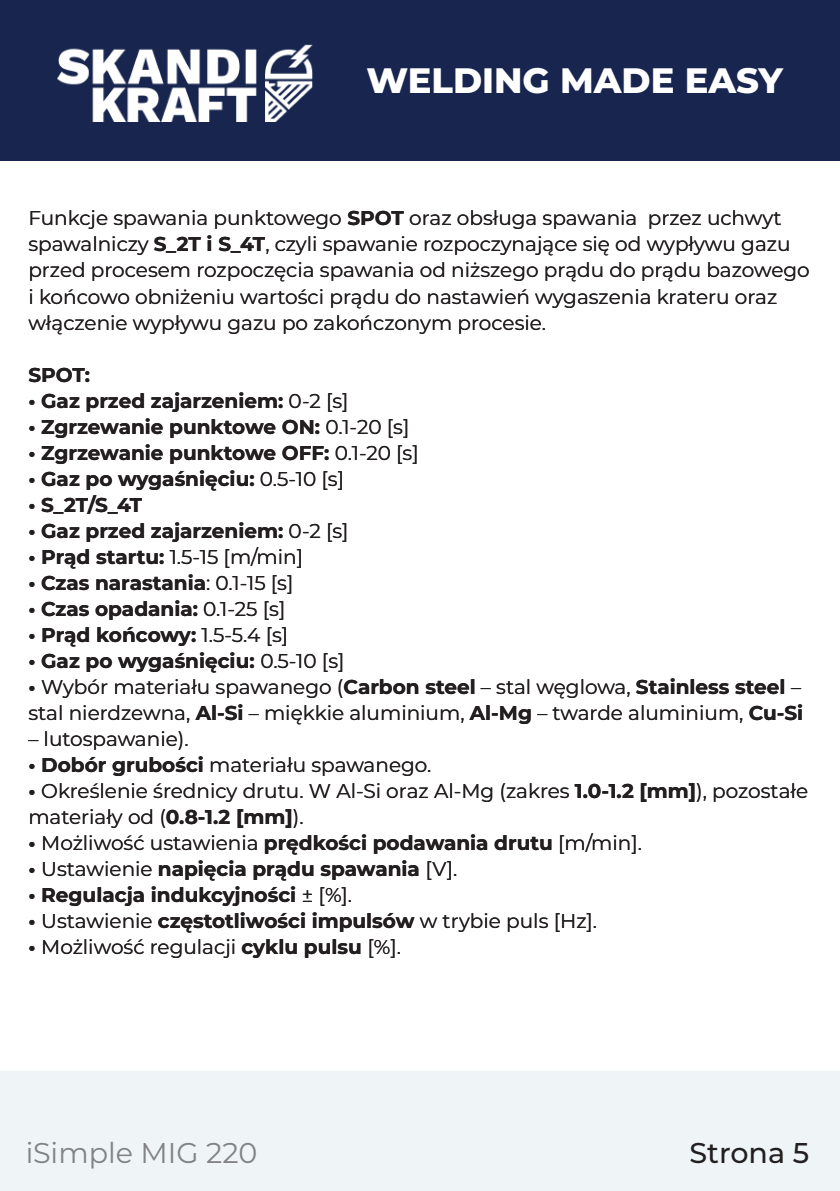
<style>
.page{position:relative;width:840px;height:1191px;background:#fff}
.page>*{position:absolute;margin:0;border:0;box-sizing:border-box;transform-origin:0 0}
.t1{font:800 35.2px "Montserrat";color:#fff}
.t2{font:28.6px "Montserrat";color:#808285}
.t3{font:500 28.6px "Montserrat";color:#231f20}
.t4{font:20px/26px "Montserrat";color:#231f20}
.t5{font:700 20px "Montserrat";color:#231f20}
.s1{font-weight:700}
.s2{font-weight:400}
</style>
<div class="page">
<div style="left:0;top:0;width:839px;height:161px;background:#18264f"></div>
<div style="left:0;top:1071px;width:839px;height:119px;background:#eff5f6"></div>
<h1 class="t1" style="left:366px;top:57px;width:418px">WELDING MADE EASY</h1>
<p class="t4" style="left:28px;top:205px;width:782px">Funkcje spawania punktowego <span class="s1">SPOT</span> oraz obsługa spawania przez uchwyt spawalniczy <span class="s1">S_2T i S_4T</span>, czyli spawanie rozpoczynające się od wypływu gazu przed procesem rozpoczęcia spawania od niższego prądu do prądu bazowego i końcowo obniżeniu wartości prądu do nastawień wygaszenia krateru oraz włączenie wypływu gazu po zakończonym procesie.</p>
<p class="t5" style="left:28px;top:360px;width:63px">SPOT:</p>
<p class="t5" style="left:28px;top:386px;width:321px">• Gaz przed zajarzeniem: <span class="s2">0-2 [s]</span></p>
<p class="t5" style="left:28px;top:412px;width:382px">• Zgrzewanie punktowe ON: <span class="s2">0.1-20 [s]</span></p>
<p class="t5" style="left:28px;top:438px;width:391px">• Zgrzewanie punktowe OFF: <span class="s2">0.1-20 [s]</span></p>
<p class="t5" style="left:28px;top:464px;width:317px">• Gaz po wygaśnięciu: <span class="s2">0.5-10 [s]</span></p>
<p class="t5" style="left:28px;top:490px;width:115px">• S_2T/S_4T</p>
<p class="t5" style="left:28px;top:516px;width:321px">• Gaz przed zajarzeniem: <span class="s2">0-2 [s]</span></p>
<p class="t4" style="left:28px;top:543px;width:276px"><span class="s1">• Prąd startu:</span> 1.5-15 [m/min]</p>
<p class="t5" style="left:28px;top:568px;width:266px">• Czas narastania<span class="s2">: 0.1-15 [s]</span></p>
<p class="t5" style="left:28px;top:594px;width:258px">• Czas opadania: <span class="s2">0.1-25 [s]</span></p>
<p class="t5" style="left:28px;top:620px;width:261px">• Prąd końcowy: <span class="s2">1.5-5.4 [s]</span></p>
<p class="t5" style="left:28px;top:646px;width:317px">• Gaz po wygaśnięciu: <span class="s2">0.5-10 [s]</span></p>
<p class="t4" style="left:28px;top:673px;width:775px"><span class="s1">•</span> Wybór materiału spawanego (<span class="s1">Carbon steel</span> – stal węglowa, <span class="s1">Stainless steel</span> – stal nierdzewna, <span class="s1">Al-Si</span> – miękkie aluminium, <span class="s1">Al-Mg</span> – twarde aluminium, <span class="s1">Cu-Si</span></p>
<p class="t4" style="left:28px;top:725px;width:162px">– lutospawanie).</p>
<p class="t4" style="left:28px;top:751px;width:404px"><span class="s1">• Dobór grubości</span> materiału spawanego.</p>
<p class="t4" style="left:28px;top:777px;width:781px"><span class="s1">•</span> Określenie średnicy drutu. W Al-Si oraz Al-Mg (zakres <span class="s1">1.0-1.2 [mm]</span>), pozostałe materiały od (<span class="s1">0.8-1.2 [mm]</span>).</p>
<p class="t4" style="left:28px;top:829px;width:614px"><span class="s1">•</span> Możliwość ustawienia <span class="s1">prędkości podawania drutu</span> [m/min].</p>
<p class="t5" style="left:28px;top:854px;width:430px">• <span class="s2">Ustawienie</span> napięcia prądu spawania <span class="s2">[V].</span></p>
<p class="t5" style="left:28px;top:880px;width:325px">• Regulacja indukcyjności <span class="s2">± [%].</span></p>
<p class="t4" style="left:28px;top:907px;width:570px"><span class="s1">•</span> Ustawienie <span class="s1">częstotliwości impulsów</span> w trybie puls [Hz].</p>
<p class="t4" style="left:28px;top:933px;width:374px"><span class="s1">•</span> Możliwość regulacji <span class="s1">cyklu pulsu</span> [%].</p>
<h2 class="t2" style="left:26px;top:1133px;width:233px">iSimple MIG 220</h2>
<h2 class="t3" style="left:689px;top:1132px;width:121px">Strona 5</h2>
<h2 class="t2" style="left:222px;top:1133px;width:28px">15</h2>
<h2 class="t3" style="left:701px;top:1132px;width:121px">Strona 5</h2>
</div>
